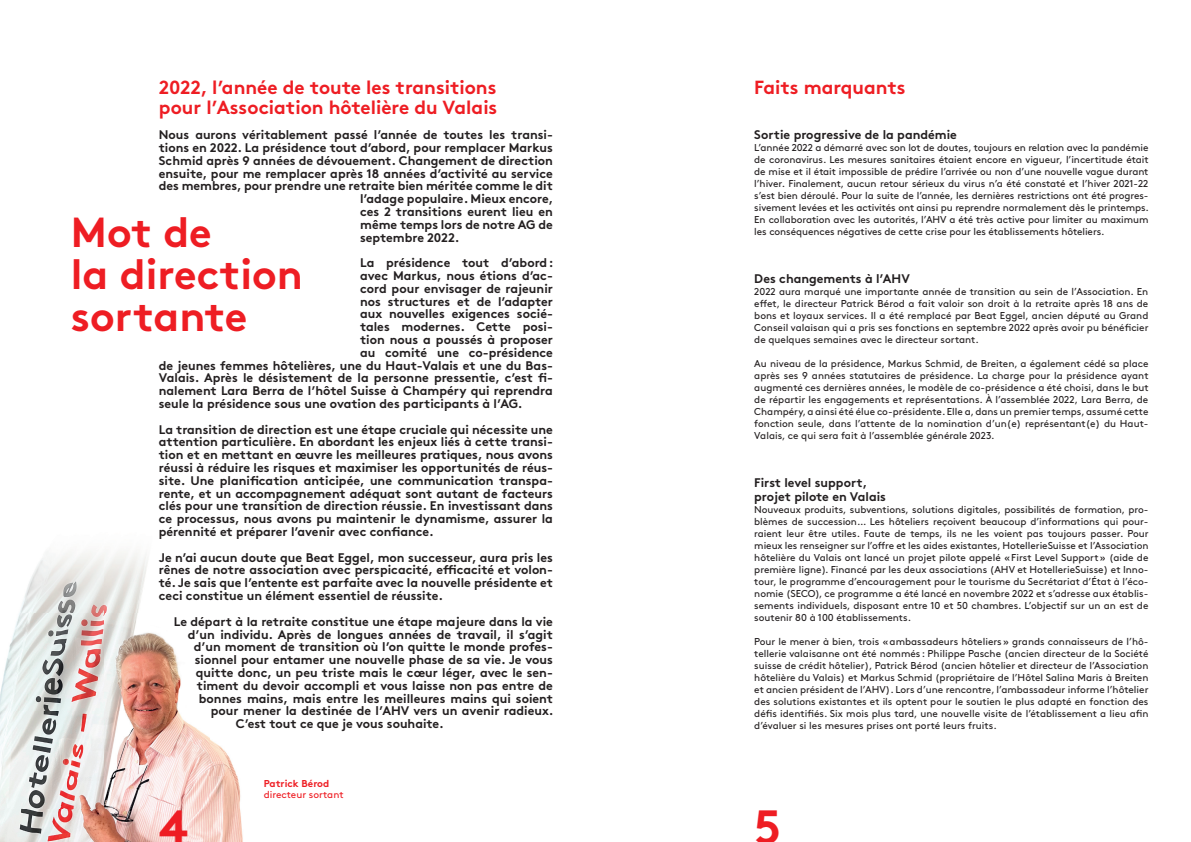
<style>
.page{position:relative;width:1191px;height:842px;background:#fff}
.page>*{position:absolute;margin:0;border:0;box-sizing:border-box;transform-origin:0 0}
.t1{font:48px "Brown Std Bold Alt";color:#ee1d23}
.t2{font:42px/42px "Brown Std Bold Alt";color:#ee1d23}
.t3{font:19px/20px "Brown Std Bold Alt";color:#ee1d23}
.t4{font:12.5px/12.8px "Brown Std Bold Alt";color:#231f20;text-align:justify}
.t5{font:10px/12px "Brown Std Regular Alt";color:#231f20;text-align:justify}
.t6{font:10px "Brown Std";color:#ee1d23}
.t7{font:10px "Brown Std Bold Alt";color:#ee1d23}
</style>
<div class="page">
<img style="left:0;top:551px;width:243px;height:291px">
<h3 class="t3" style="left:159px;top:77px;width:340px">2022, l’année de toute les transitions pour l’Association hôtelière du Valais</h3>
<p class="t4" style="left:159px;top:128px;width:396px">Nous aurons véritablement passé l’année de toutes les transi-</p>
<p class="t4" style="left:159px;top:141px;width:395px">tions en 2022. La présidence tout d’abord, pour remplacer Markus</p>
<p class="t4" style="left:159px;top:154px;width:395px">Schmid après 9 années de dévouement. Changement de direction</p>
<p class="t4" style="left:159px;top:167px;width:395px">ensuite, pour me remplacer après 18 années d’activité au service</p>
<p class="t4" style="left:159px;top:180px;width:396px">des membres, pour prendre une retraite bien méritée comme le dit</p>
<p class="t4" style="left:360px;top:192px;width:195px">l’adage populaire. Mieux encore,</p>
<p class="t4" style="left:360px;top:205px;width:194px">ces 2 transitions eurent lieu en</p>
<p class="t4" style="left:360px;top:218px;width:194px">même temps lors de notre AG de</p>
<p class="t4" style="left:360px;top:231px;width:101px">septembre 2022.</p>
<p class="t4" style="left:360px;top:256px;width:195px">La présidence tout d’abord :</p>
<p class="t4" style="left:360px;top:269px;width:194px">avec Markus, nous étions d’ac-</p>
<p class="t4" style="left:360px;top:282px;width:194px">cord pour envisager de rajeunir</p>
<p class="t4" style="left:360px;top:295px;width:194px">nos structures et de l’adapter</p>
<p class="t4" style="left:360px;top:308px;width:194px">aux nouvelles exigences socié-</p>
<p class="t4" style="left:360px;top:320px;width:194px">tales modernes. Cette posi-</p>
<p class="t4" style="left:360px;top:333px;width:194px">tion nous a poussés à proposer</p>
<p class="t4" style="left:360px;top:346px;width:194px">au comité une co-présidence</p>
<p class="t4" style="left:159px;top:359px;width:396px">de jeunes femmes hôtelières, une du Haut-Valais et une du Bas-</p>
<p class="t4" style="left:159px;top:372px;width:396px">Valais. Après le désistement de la personne pressentie, c’est fi-</p>
<p class="t4" style="left:159px;top:384px;width:395px">nalement Lara Berra de l’hôtel Suisse à Champéry qui reprendra</p>
<p class="t4" style="left:159px;top:397px;width:365px">seule la présidence sous une ovation des participants à l’AG.</p>
<p class="t4" style="left:159px;top:423px;width:396px">La transition de direction est une étape cruciale qui nécessite une attention particulière. En abordant les enjeux liés à cette transi&shy;tion et en mettant en œuvre les meilleures pratiques, nous avons réussi à réduire les risques et maximiser les opportunités de réus&shy;site. Une planification anticipée, une communication transpa&shy;rente, et un accompagnement adéquat sont autant de facteurs clés pour une transition de direction réussie. En investissant dans ce processus, nous avons pu maintenir le dynamisme, assurer la pérennité et préparer l’avenir avec confiance.</p>
<p class="t4" style="left:159px;top:551px;width:396px">Je n’ai aucun doute que Beat Eggel, mon successeur, aura pris les rênes de notre association avec perspicacité, efficacité et volon&shy;té. Je sais que l’entente est parfaite avec la nouvelle présidente et ceci constitue un élément essentiel de réussite.</p>
<p class="t4" style="left:174px;top:615px;width:381px">Le départ à la retraite constitue une étape majeure dans la vie</p>
<p class="t4" style="left:188px;top:628px;width:367px">d’un individu. Après de longues années de travail, il s’agit</p>
<p class="t4" style="left:194px;top:640px;width:360px">d’un moment de transition où l’on quitte le monde profes-</p>
<p class="t4" style="left:195px;top:653px;width:359px">sionnel pour entamer une nouvelle phase de sa vie. Je vous</p>
<p class="t4" style="left:196px;top:666px;width:358px">quitte donc, un peu triste mais le cœur léger, avec le sen-</p>
<p class="t4" style="left:197px;top:679px;width:358px">timent du devoir accompli et vous laisse non pas entre de</p>
<p class="t4" style="left:199px;top:692px;width:356px">bonnes mains, mais entre les meilleures mains qui soient</p>
<p class="t4" style="left:211px;top:704px;width:344px">pour mener la destinée de l’AHV vers un avenir radieux.</p>
<p class="t4" style="left:236px;top:717px;width:210px">C’est tout ce que je vous souhaite.</p>
<h2 class="t2" style="left:71px;top:211px;width:233px">Mot de<br>la direction sortante</h2>
<h1 class="t1" style="left:159px;top:798px;width:31px">4</h1>
<p class="t7" style="left:264px;top:777px;width:67px">Patrick Bérod</p>
<p class="t6" style="left:264px;top:789px;width:81px">directeur sortant</p>
<h3 class="t3" style="left:754px;top:77px;width:153px">Faits marquants</h3>
<p class="t4" style="left:754px;top:128px;width:204px">Sortie progressive de la pandémie</p>
<p class="t5" style="left:754px;top:141px;width:396px">L’année 2022 a démarré avec son lot de doutes, toujours en relation avec la pandémie de coronavirus. Les mesures sanitaires étaient encore en vigueur, l’incertitude était de mise et il était impossible de prédire l’arrivée ou non d’une nouvelle vague durant l’hiver. Finalement, aucun retour sérieux du virus n’a été constaté et l’hiver 2021-22 s’est bien déroulé. Pour la suite de l’année, les dernières restrictions ont été progres&shy;sivement levées et les activités ont ainsi pu reprendre normalement dès le printemps.<br>En collaboration avec les autorités, l’AHV a été très active pour limiter au maximum les conséquences négatives de cette crise pour les établissements hôteliers.</p>
<p class="t4" style="left:754px;top:272px;width:157px">Des changements à l’AHV</p>
<p class="t5" style="left:754px;top:285px;width:396px">2022 aura marqué une importante année de transition au sein de l’Association. En effet, le directeur Patrick Bérod a fait valoir son droit à la retraite après 18 ans de bons et loyaux services. Il a été remplacé par Beat Eggel, ancien député au Grand Conseil valaisan qui a pris ses fonctions en septembre 2022 après avoir pu bénéficier de quelques semaines avec le directeur sortant.</p>
<p class="t5" style="left:754px;top:357px;width:396px">Au niveau de la présidence, Markus Schmid, de Breiten, a également cédé sa place après ses 9 années statutaires de présidence. La charge pour la présidence ayant augmenté ces dernières années, le modèle de co-présidence a été choisi, dans le but de répartir les engagements et représentations. À l’assemblée 2022, Lara Berra, de Champéry, a ainsi été élue co-présidente. Elle a, dans un premier temps, assumé cette fonction seule, dans l’attente de la nomination d’un(e) représentant(e) du Haut-Valais, ce qui sera fait à l’assemblée générale 2023.</p>
<p class="t4" style="left:754px;top:475px;width:133px;line-height:14px">First level support, projet pilote en Valais</p>
<p class="t5" style="left:754px;top:503px;width:396px">Nouveaux produits, subventions, solutions digitales, possibilités de formation, pro&shy;blèmes de succession… Les hôteliers reçoivent beaucoup d’informations qui pour&shy;raient leur être utiles. Faute de temps, ils ne les voient pas toujours passer. Pour mieux les renseigner sur l’offre et les aides existantes, HotellerieSuisse et l’Association hôtelière du Valais ont lancé un projet pilote appelé « First Level Support » (aide de première ligne). Financé par les deux associations (AHV et HotellerieSuisse) et Inno&shy;tour, le programme d’encouragement pour le tourisme du Secrétariat d’État à l’éco&shy;nomie (SECO), ce programme a été lancé en novembre 2022 et s’adresse aux établis&shy;sements individuels, disposant entre 10 et 50 chambres. L’objectif sur un an est de soutenir 80 à 100 établissements.</p>
<p class="t5" style="left:754px;top:635px;width:396px">Pour le mener à bien, trois « ambassadeurs hôteliers » grands connaisseurs de l’hô&shy;tellerie valaisanne ont été nommés : Philippe Pasche (ancien directeur de la Société suisse de crédit hôtelier), Patrick Bérod (ancien hôtelier et directeur de l’Association hôtelière du Valais) et Markus Schmid (propriétaire de l’Hôtel Salina Maris à Breiten et ancien président de l’AHV). Lors d’une rencontre, l’ambassadeur informe l’hôtelier des solutions existantes et ils optent pour le soutien le plus adapté en fonction des défis identifiés. Six mois plus tard, une nouvelle visite de l’établissement a lieu afin d’évaluer si les mesures prises ont porté leurs fruits.</p>
<h1 class="t1" style="left:754px;top:798px;width:29px">5</h1>
</div>
